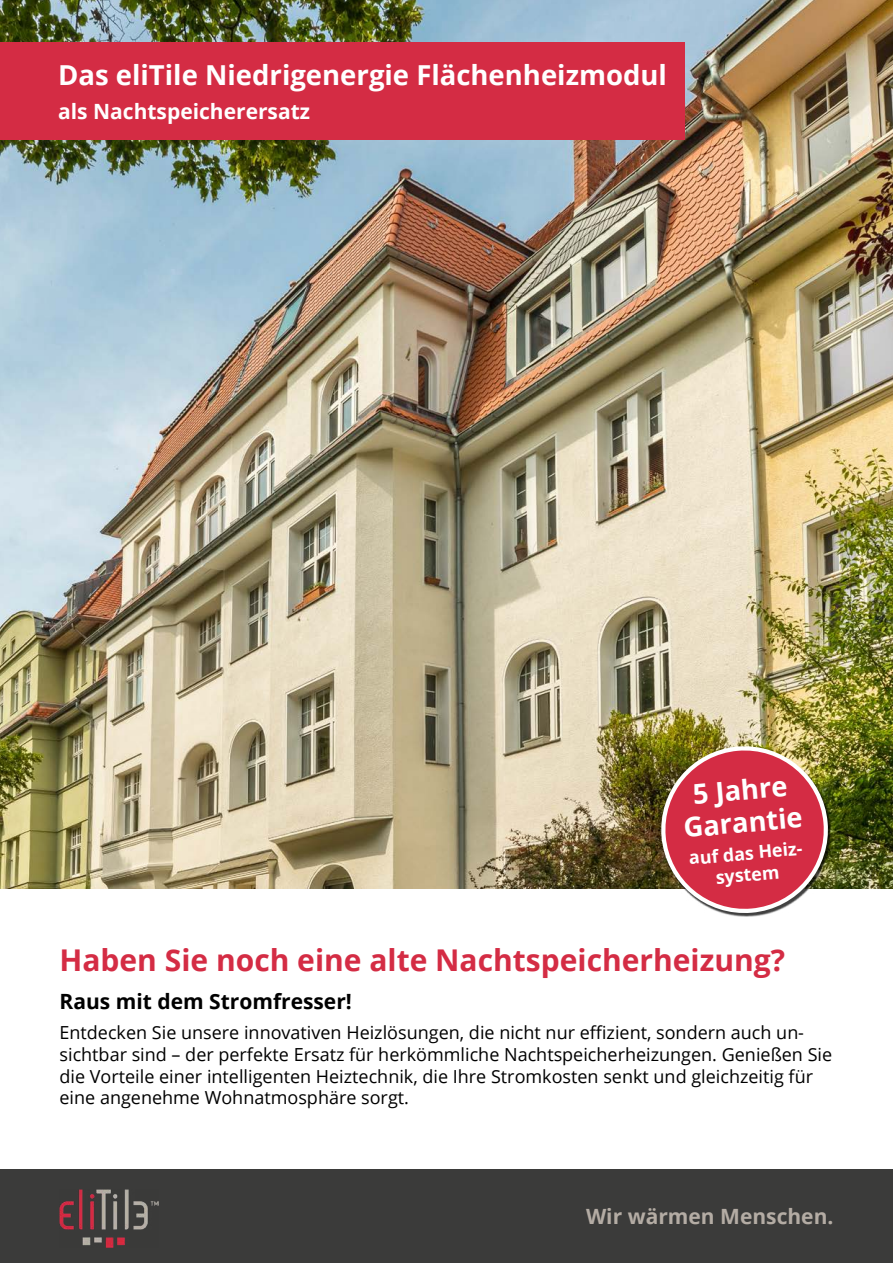
<style>
.page{position:relative;width:893px;height:1263px;background:#fff}
.page>*{position:absolute;margin:0;border:0;box-sizing:border-box;transform-origin:0 0}
.t1{font:700 30px "Open Sans";color:#d42c44}
.t2{font:700 27.45px "Open Sans";color:#fff}
.t3{font:700 27.3px/32.7px "Open Sans";color:#fff;text-align:center}
.t4{font:700 21px "Open Sans";color:#000}
.t5{font:700 21px "Open Sans";color:#fff}
.t6{font:700 21px "Open Sans";color:#b4aca4}
.t7{font:18px/21.6px "Open Sans";color:#000}
.t8{font:700 17.85px/21.5px "Open Sans";color:#fff;text-align:center}
</style>
<div class="page">
<div style="left:0;top:1169px;width:893px;height:94px;background:#3b3b3a"></div>
<img style="left:60px;top:1189px;width:98px;height:58px">
<img style="left:0;top:0;width:893px;height:889px">
<div style="left:0;top:43px;width:685px;height:97px;background:#d42c44"></div>
<svg style="left:660px;top:745px;width:169px;height:170px;background:#c8555b"></svg>
<h2 class="t2" style="left:58px;top:55px;width:610px">Das eliTile Niedrigenergie Flächenheizmodul</h2>
<p class="t5" style="left:58px;top:96px;width:253px">als Nachtspeicherersatz</p>
<h3 class="t3" style="left:679px;top:778px;width:121px;rotate:-5deg">5 -Jahre<br>Garantie</h3>
<p class="t8" style="left:688px;top:847px;width:118px;rotate:-5deg">auf das Heiz&shy;system</p>
<h1 class="t1" style="left:60px;top:939px;width:727px">Haben Sie noch eine alte Nachtspeicherheizung?</h1>
<p class="t4" style="left:60px;top:987px;width:294px">Raus mit dem Stromfresser!</p>
<p class="t7" style="left:60px;top:1021px;width:774px">Entdecken Sie unsere innovativen Heizlösungen, die nicht nur effizient, sondern auch un&shy;sichtbar sind – der perfekte Ersatz für herkömmliche Nachtspeicherheizungen. Genießen Sie die Vorteile einer intelligenten Heiztechnik, die Ihre Stromkosten senkt und gleichzeitig für eine angenehme Wohnatmosphäre sorgt.</p>
<p class="t6" style="left:586px;top:1202px;width:249px">Wir wärmen Menschen.</p>
</div>
